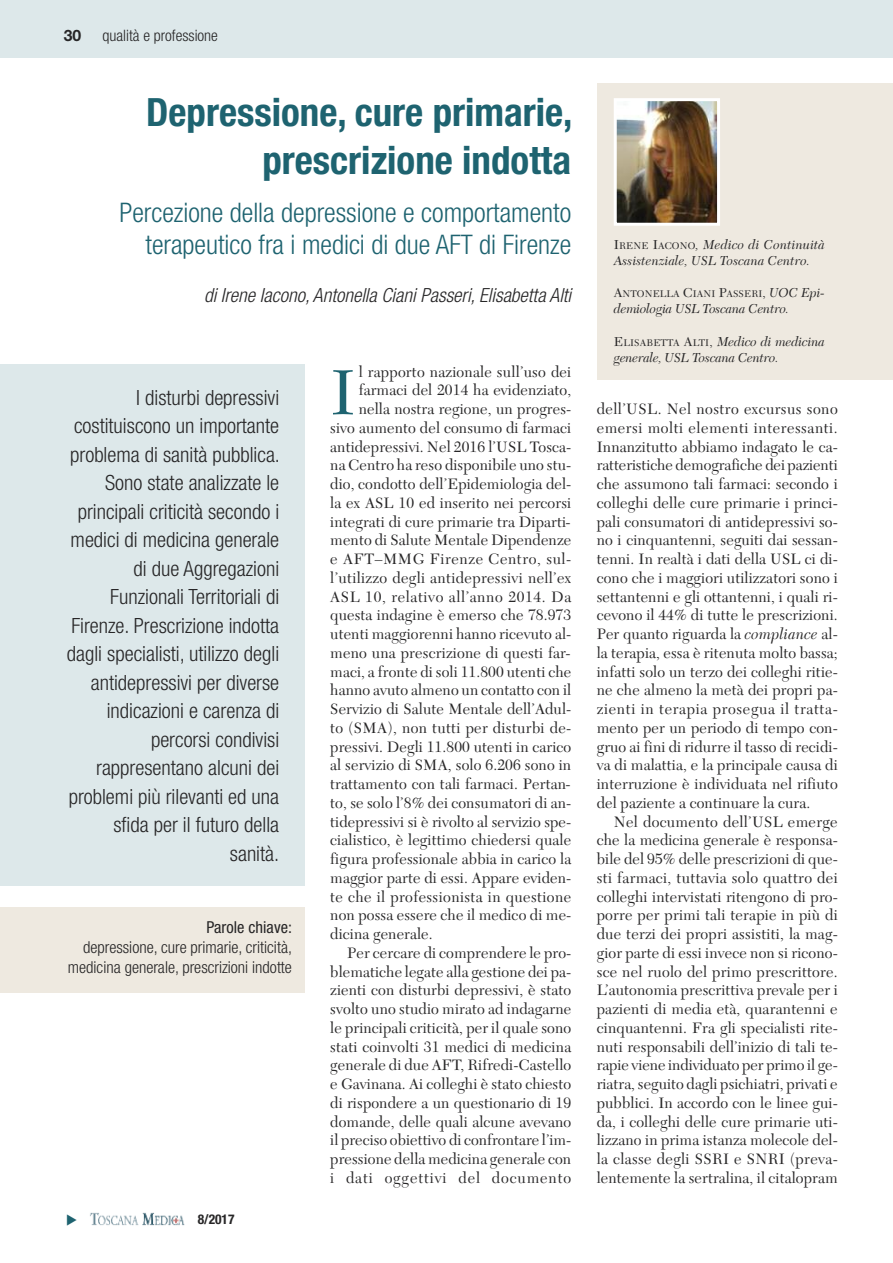
<style>
.page{position:relative;width:893px;height:1263px;background:#fff}
.page>*{position:absolute;margin:0;border:0;box-sizing:border-box;transform-origin:0 0}
.t1{font:66.3px "New Caledonia LT Std";color:#1e6370}
.t2{font:700 condensed 39px/48px "Helvetica Neue LT Std";color:#1e6370;text-align:right}
.t3{font:300 condensed 27px/32.4px "Helvetica Neue LT Std";color:#1e6370;text-align:right}
.t4{font:300 condensed 21px/28.5px "Helvetica Neue LT Std";color:#272627;text-align:right}
.t5{font:italic 300 condensed 19.5px "Helvetica Neue LT Std";color:#272627}
.t6{font:300 condensed 16.5px/19.8px "Helvetica Neue LT Std";color:#272627;text-align:right}
.t7{font:condensed 16.5px "Helvetica Neue LT Std";color:#272627}
.t8{font:15.75px/18.8px "New Caledonia LT Std";letter-spacing:.01em;color:#272627;text-align:justify}
.t9{font:15.75px "New Caledonia LT Std";letter-spacing:.045em;color:#272627}
.t10{font:15.75px "New Caledonia LT Std";letter-spacing:.04em;color:#272627}
.t11{font:15.75px "New Caledonia LT Std";letter-spacing:.06em;color:#272627}
.t12{font:300 condensed 15.75px "Helvetica Neue LT Std";color:#272627}
.t13{font:700 15.75px "Helvetica Neue LT Std";color:#272627}
.t14{font:italic 13.5px/16.2px "New Caledonia LT Std";letter-spacing:-.01em;color:#272627}
.t15{font:700 condensed 13.5px "Helvetica Neue LT Std";color:#272627}
.t16{font:10.2px "New Caledonia LT Std";letter-spacing:.005em;color:#272627}
.s1{font-style:normal}
.s2{font-style:normal;font-size:10.2px}
.s3{font-size:13.5px}
.s4{font-style:italic;font-size:13.5px}
.s5{font-style:italic}
</style>
<div class="page">
<div style="left:0;top:0;width:893px;height:57px;background:#dde8ea"></div>
<img style="left:90px;top:1212px;width:95px;height:14px">
<div style="left:598px;top:84px;width:295px;height:296px;background:#eee9e0"></div>
<img style="left:618px;top:102px;width:98px;height:120px">
<div style="left:614px;top:98px;width:106px;height:128px;border:3px solid #fff"></div>
<div style="left:0;top:364px;width:305px;height:522px;background:#dde8ea"></div>
<div style="left:0;top:907px;width:305px;height:85px;background:#eee9e0"></div>
<p class="t13" style="left:64px;top:30px;width:19px">30</p>
<p class="t12" style="left:103px;top:30px;width:117px">qualità e professione</p>
<h2 class="t2" style="left:146px;top:91px;width:428px">depressione, cure primarie, prescrizione indotta</h2>
<h3 class="t3" style="left:119px;top:198px;width:453px">Percezione della depressione e comportamento terapeutico fra i medici di due AFT di Firenze</h3>
<p class="t5" style="left:204px;top:288px;width:369px">di Irene Iacono, Antonella Ciani Passeri, Elisabetta Alti</p>
<p class="t4" style="left:67px;top:385px;width:215px">I disturbi depressivi costituiscono un importante problema di sanità pubblica.<br>Sono state analizzate le principali criticità secondo i medici di medicina generale di due Aggregazioni<br>Funzionali Territoriali di<br>Firenze. Prescrizione indotta dagli specialisti, utilizzo degli antidepressivi per diverse indicazioni e carenza di percorsi condivisi rappresentano alcuni dei problemi più rilevanti ed una sfida per il futuro della sanità.</p>
<p class="t7" style="left:207px;top:922px;width:87px">Parole chiave:</p>
<p class="t6" style="left:68px;top:939px;width:226px">depressione, cure primarie, criticità, medicina generale, prescrizioni indotte</p>
<p class="t15" style="left:198px;top:1215px;width:38px">8/2017</p>
<h1 class="t1" style="left:330px;top:365px;width:27px">I</h1>
<p class="t8" style="left:359px;top:364px;width:214px">l rapporto nazionale sull’uso dei</p>
<p class="t8" style="left:359px;top:382px;width:214px">farmaci del 2014 ha evidenziato,</p>
<p class="t8" style="left:359px;top:401px;width:214px">nella nostra regione, un progres-</p>
<p class="t8" style="left:330px;top:420px;width:242px">sivo aumento del consumo di farmaci</p>
<p class="t8" style="left:330px;top:439px;width:243px">antidepressivi. Nel 2016 l’uSL Tosca-</p>
<p class="t8" style="left:330px;top:457px;width:243px">na Centro ha reso disponibile uno stu-</p>
<p class="t8" style="left:330px;top:476px;width:243px">dio, condotto dell’Epidemiologia del-</p>
<p class="t8" style="left:330px;top:495px;width:242px">la ex ASL 10 ed inserito nei percorsi</p>
<p class="t8" style="left:330px;top:514px;width:242px">integrati di cure primarie tra Diparti-</p>
<p class="t8" style="left:330px;top:532px;width:242px">mento di Salute Mentale Dipendenze</p>
<p class="t10" style="left:330px;top:552px;width:243px">e AFT–MMG Firenze Centro, sul-</p>
<p class="t8" style="left:330px;top:570px;width:242px">l’utilizzo degli antidepressivi nell’ex</p>
<p class="t9" style="left:330px;top:590px;width:242px">ASL 10, relativo all’anno 2014. Da</p>
<p class="t8" style="left:330px;top:607px;width:242px">questa indagine è emerso che 78.973</p>
<p class="t8" style="left:330px;top:626px;width:243px">utenti maggiorenni hanno ricevuto al-</p>
<p class="t8" style="left:330px;top:645px;width:242px">meno una prescrizione di questi far-</p>
<p class="t8" style="left:330px;top:664px;width:242px">maci, a fronte di soli 11.800 utenti che</p>
<p class="t8" style="left:330px;top:682px;width:242px">hanno avuto almeno un contatto con il</p>
<p class="t8" style="left:330px;top:701px;width:243px">Servizio di Salute Mentale dell’Adul-</p>
<p class="t8" style="left:330px;top:720px;width:243px">to (SMA), non tutti per disturbi de-</p>
<p class="t8" style="left:330px;top:739px;width:242px">pressivi. Degli 11.800 utenti in carico</p>
<p class="t8" style="left:330px;top:757px;width:242px">al servizio di SMA, solo 6.206 sono in</p>
<p class="t8" style="left:330px;top:776px;width:242px">trattamento con tali farmaci. Pertan-</p>
<p class="t8" style="left:330px;top:795px;width:243px">to, se solo l’8% dei consumatori di an-</p>
<p class="t8" style="left:330px;top:814px;width:243px">tidepressivi si è rivolto al servizio spe-</p>
<p class="t8" style="left:330px;top:832px;width:242px">cialistico, è legittimo chiedersi quale</p>
<p class="t8" style="left:330px;top:851px;width:242px">figura professionale abbia in carico la</p>
<p class="t8" style="left:330px;top:870px;width:243px">maggior parte di essi. Appare eviden-</p>
<p class="t8" style="left:330px;top:889px;width:242px">te che il professionista in questione</p>
<p class="t8" style="left:330px;top:907px;width:243px">non possa essere che il medico di me-</p>
<p class="t8" style="left:330px;top:926px;width:104px">dicina generale.</p>
<p class="t8" style="left:347px;top:945px;width:226px">Per cercare di comprendere le pro-</p>
<p class="t8" style="left:330px;top:964px;width:243px">blematiche legate alla gestione dei pa-</p>
<p class="t8" style="left:330px;top:982px;width:242px">zienti con disturbi depressivi, è stato</p>
<p class="t8" style="left:330px;top:1001px;width:242px">svolto uno studio mirato ad indagarne</p>
<p class="t8" style="left:330px;top:1020px;width:242px">le principali criticità, per il quale sono</p>
<p class="t8" style="left:330px;top:1039px;width:242px">stati coinvolti 31 medici di medicina</p>
<p class="t8" style="left:330px;top:1057px;width:242px">generale di due AFT, Rifredi-Castello</p>
<p class="t8" style="left:330px;top:1076px;width:242px">e Gavinana. Ai colleghi è stato chiesto</p>
<p class="t8" style="left:330px;top:1095px;width:242px">di rispondere a un questionario di 19</p>
<p class="t8" style="left:330px;top:1114px;width:242px">domande, delle quali alcune avevano</p>
<p class="t8" style="left:330px;top:1132px;width:243px">il preciso obiettivo di confrontare l’im-</p>
<p class="t8" style="left:330px;top:1151px;width:242px">pressione della medicina generale con</p>
<p class="t11" style="left:330px;top:1171px;width:242px">i dati oggettivi del documento</p>
<p class="t14" style="left:614px;top:237px;width:213px"><span class="s1">I</span><span class="s2">RENE</span> <span class="s1">I</span><span class="s2">ACONO</span>, Medico di Continuità<br>Assistenziale, USL Toscana Centro.</p>
<p class="t16" style="left:614px;top:290px;width:213px"><span class="s3">A</span>NTONELLA <span class="s3">C</span>IANI <span class="s3">P</span>ASSERI<span class="s3">,</span> <span class="s4">UOC Epi-</span></p>
<p class="t14" style="left:614px;top:302px;width:177px">demiologia USL Toscana Centro.</p>
<p class="t14" style="left:614px;top:335px;width:213px"><span class="s1">E</span><span class="s2">LISAbETTA</span> <span class="s1">A</span><span class="s2">LTI</span><span class="s1">,</span> Medico di medicina generale, USL Toscana Centro.</p>
<p class="t8" style="left:597px;top:401px;width:243px">dell’uSL. Nel nostro excursus sono emersi molti elementi interessanti.<br>Innanzitutto abbiamo indagato le ca&shy;ratteristiche demografiche dei pazienti che assumono tali farmaci: secondo i colleghi delle cure primarie i princi&shy;pali consumatori di antidepressivi so&shy;no i cinquantenni, seguiti dai sessan&shy;tenni. In realtà i dati della uSL ci di&shy;cono che i maggiori utilizzatori sono i settantenni e gli ottantenni, i quali ri&shy;cevono il 44% di tutte le prescrizioni.<br>Per quanto riguarda la <span class="s5">compliance</span> al&shy;la terapia, essa è ritenuta molto bassa; infatti solo un terzo dei colleghi ritie&shy;ne che almeno la metà dei propri pa&shy;zienti in terapia prosegua il tratta&shy;mento per un periodo di tempo con&shy;gruo ai fini di ridurre il tasso di recidi&shy;va di malattia, e la principale causa di interruzione è individuata nel rifiuto del paziente a continuare la cura.</p>
<p class="t8" style="left:597px;top:814px;width:243px;text-indent:17px">Nel documento dell’uSL emerge che la medicina generale è responsa&shy;bile del 95% delle prescrizioni di que&shy;sti farmaci, tuttavia solo quattro dei colleghi intervistati ritengono di pro&shy;porre per primi tali terapie in più di due terzi dei propri assistiti, la mag&shy;gior parte di essi invece non si ricono&shy;sce nel ruolo del primo prescrittore.<br>L’autonomia prescrittiva prevale per i pazienti di media età, quarantenni e cinquantenni. Fra gli specialisti rite&shy;nuti responsabili dell’inizio di tali te&shy;rapie viene individuato per primo il ge&shy;riatra, seguito dagli psichiatri, privati e pubblici. In accordo con le linee gui&shy;da, i colleghi delle cure primarie uti&shy;lizzano in prima istanza molecole del&shy;la classe degli SSRI e SNRI (preva&shy;lentemente la sertralina, il citalopram</p>
</div>
